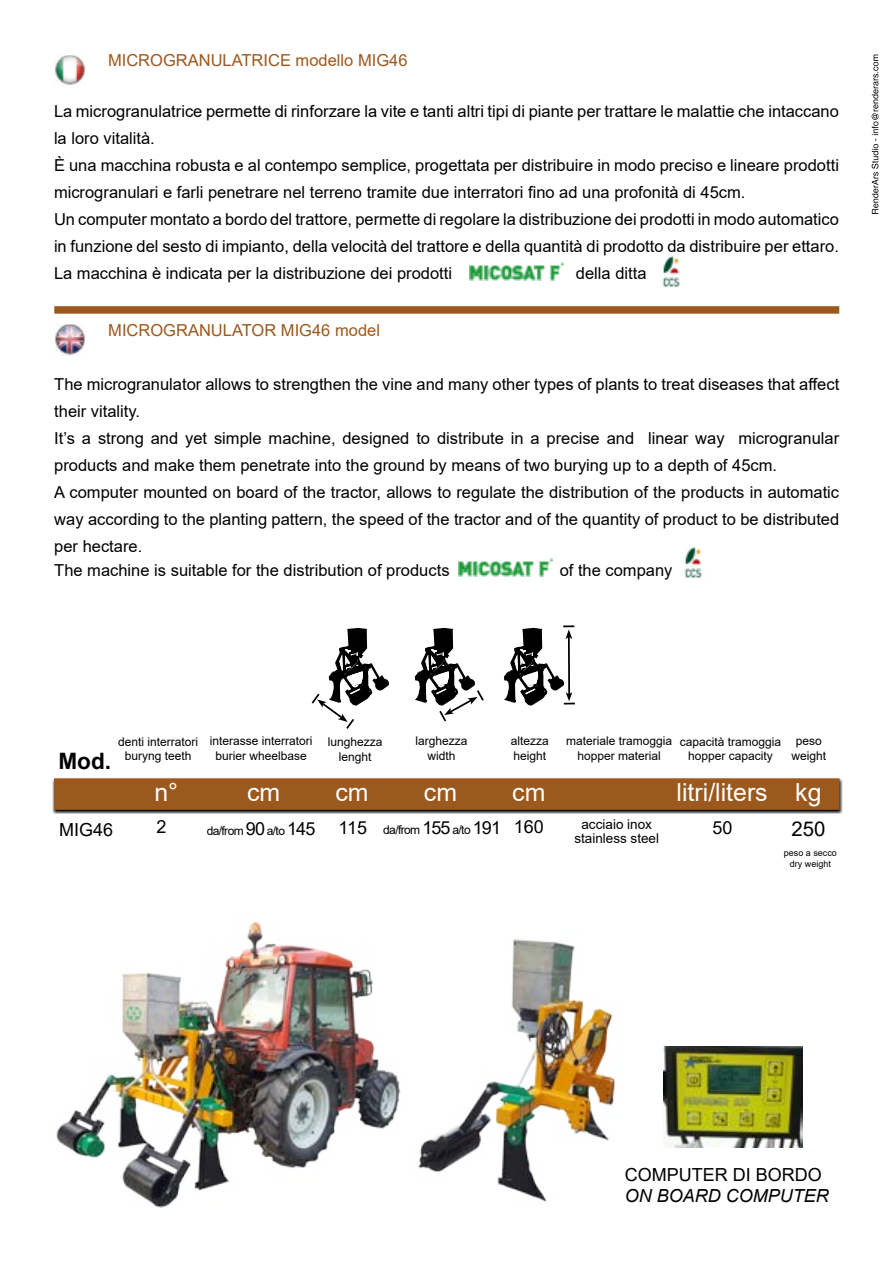
<style>
.page{position:relative;width:893px;height:1263px;background:#fff}
.page>*{position:absolute;margin:0;border:0;box-sizing:border-box;transform-origin:0 0}
.t1{font:24.9px "Arial";color:#fff}
.t2{font:700 22.65px "Arial";color:#000}
.t3{font:20.25px "Arial";color:#000}
.t4{font:18px "Arial";color:#000}
.t5{font:italic 18px "Arial";color:#000}
.t6{font:16.5px/27px "Arial";color:#000}
.t7{font:16.5px "Arial";color:#9c591e}
.t8{font:13.5px/13.5px "Arial";color:#000;text-align:center}
.t9{font:12px/14.4px "Arial";color:#000;text-align:center}
.t10{font:9px/10.8px "Arial";color:#000;text-align:center}
.s1{font-size:18px}
</style>
<div class="page">
<img style="left:662px;top:255px;width:18px;height:32px">
<svg style="left:52px;top:778px;width:791px;height:35px"></svg>
<div style="left:54px;top:778px;width:785px;height:32px;background:#9c591e"></div>
<div style="left:54px;top:306px;width:785px;height:8px;background:#9c591e"></div>
<img style="left:55px;top:324px;width:30px;height:31px">
<img style="left:55px;top:55px;width:30px;height:30px">
<svg style="left:872px;top:55px;width:6px;height:159px"></svg>
<img style="left:470px;top:262px;width:94px;height:18px">
<img style="left:664px;top:1047px;width:138px;height:100px">
<img style="left:418px;top:939px;width:198px;height:263px">
<img style="left:458px;top:559px;width:94px;height:18px">
<img style="left:684px;top:546px;width:18px;height:32px">
<svg style="left:414px;top:627px;width:70px;height:94px"></svg>
<svg style="left:312px;top:627px;width:77px;height:102px"></svg>
<svg style="left:504px;top:625px;width:71px;height:81px"></svg>
<img style="left:56px;top:921px;width:345px;height:287px">
<p class="t7" style="left:108px;top:49px;width:301px">MICROGRANULATRICE modello MIG46</p>
<p class="t6" style="left:54px;top:98px;width:786px">La microgranulatrice permette di rinforzare la vite e tanti altri tipi di piante per trattare le malattie che intaccano la loro vitalità.<br>È una macchina robusta e al contempo semplice, progettata per distribuire in modo preciso e lineare prodotti microgranulari e farli penetrare nel terreno tramite due interratori fino ad una profonità di 45cm.<br>Un computer montato a bordo del trattore, permette di regolare la distribuzione dei prodotti in modo automatico in funzione del sesto di impianto, della velocità del trattore e della quantità di prodotto da distribuire per ettaro.<br>La macchina è indicata per la distribuzione dei prodotti</p>
<p class="t6" style="left:576px;top:260px;width:72px">della ditta</p>
<p class="t7" style="left:108px;top:319px;width:273px">MICROGRANULATOR MIG46 model</p>
<p class="t6" style="left:54px;top:371px;width:786px">The microgranulator allows to strengthen the vine and many other types of plants to treat diseases that affect their vitality.<br>It’s a strong and yet simple machine, designed to distribute in a precise and linear way microgranular products and make them penetrate into the ground by means of two burying up to a depth of 45cm.<br>A computer mounted on board of the tractor, allows to regulate the distribution of the products in automatic way according to the planting pattern, the speed of the tractor and of the quantity of product to be distributed per hectare.</p>
<p class="t6" style="left:54px;top:557px;width:397px">The machine is suitable for the distribution of products</p>
<p class="t6" style="left:560px;top:557px;width:114px">of the company</p>
<p class="t9" style="left:416px;top:734px;width:54px">larghezza width</p>
<p class="t9" style="left:511px;top:734px;width:40px;text-align:left">altezza height</p>
<p class="t9" style="left:566px;top:734px;width:108px">materiale tramoggia hopper material</p>
<p class="t9" style="left:680px;top:734px;width:103px">capacità tramoggia hopper capacity</p>
<p class="t9" style="left:792px;top:734px;width:36px">peso weight</p>
<p class="t9" style="left:210px;top:734px;width:104px">interasse interratori burier wheelbase</p>
<p class="t9" style="left:118px;top:734px;width:82px">denti interratori buryng teeth</p>
<h1 class="t1" style="left:154px;top:775px;width:25px">n°</h1>
<h1 class="t1" style="left:247px;top:775px;width:35px">cm</h1>
<h1 class="t1" style="left:336px;top:775px;width:35px">cm</h1>
<h1 class="t1" style="left:424px;top:775px;width:35px">cm</h1>
<h1 class="t1" style="left:512px;top:775px;width:35px">cm</h1>
<h1 class="t1" style="left:677px;top:775px;width:146px">litri/liters kg</h1>
<p class="t4" style="left:157px;top:815px;width:12px">2</p>
<p class="t3" style="left:791px;top:815px;width:35px">250</p>
<p class="t9" style="left:328px;top:735px;width:56px">lunghezza lenght</p>
<h2 class="t2" style="left:58px;top:745px;width:54px">Mod.</h2>
<p class="t4" style="left:514px;top:815px;width:32px">160</p>
<p class="t8" style="left:574px;top:818px;width:86px">acciaio inox stainless steel</p>
<p class="t4" style="left:59px;top:817px;width:56px">MIG46</p>
<p class="t9" style="left:207px;top:824px;width:110px">da/from <span class="s1">90</span> a/to <span class="s1">145</span></p>
<p class="t4" style="left:712px;top:815px;width:22px">50</p>
<p class="t4" style="left:339px;top:815px;width:30px">115</p>
<p class="t9" style="left:383px;top:822px;width:119px">da/from <span class="s1">155</span> a/to <span class="s1">191</span></p>
<p class="t10" style="left:784px;top:848px;width:55px">peso a secco dry weight</p>
<p class="t4" style="left:625px;top:1162px;width:199px">COMPUTER DI BORDO</p>
<p class="t5" style="left:625px;top:1184px;width:206px">ON BOARD COMPUTER</p>
</div>
